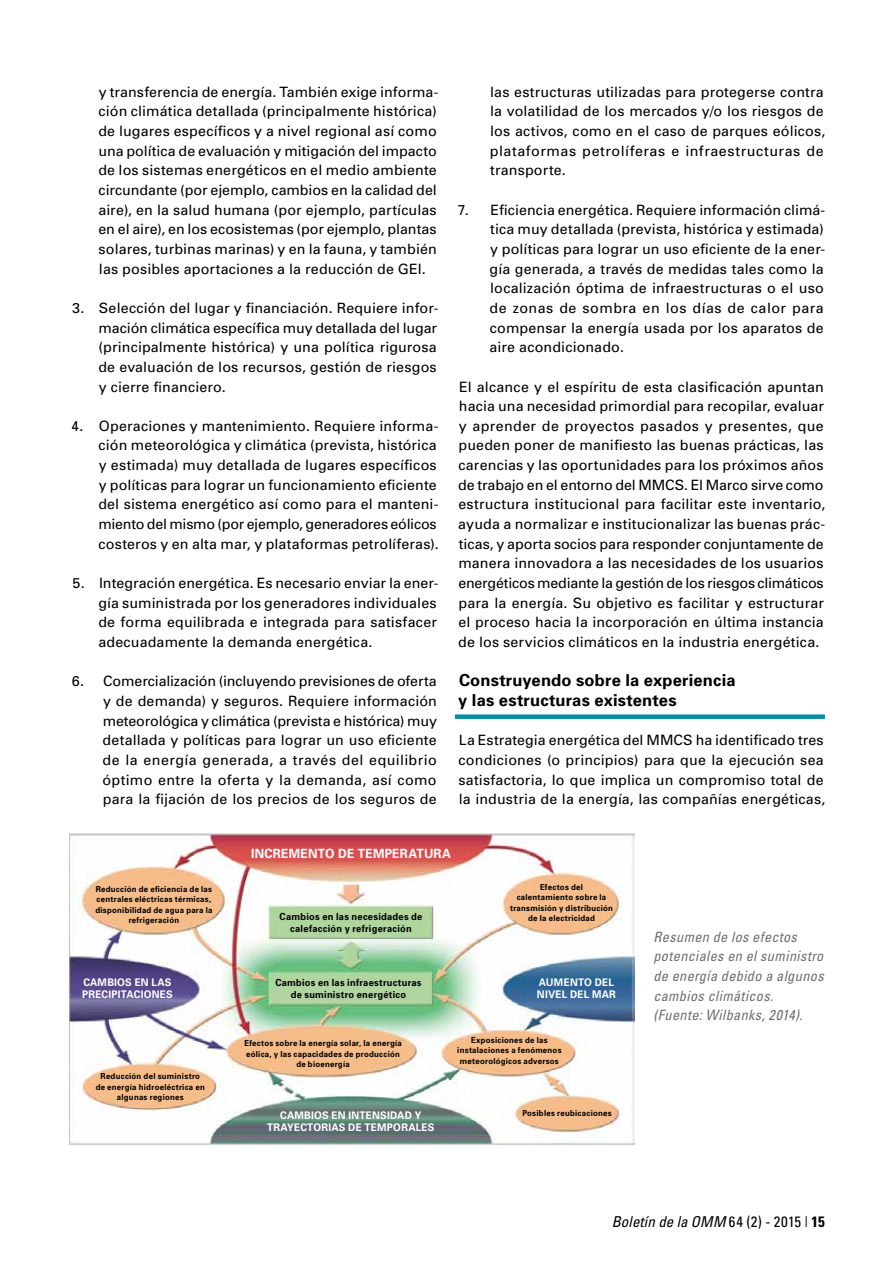
<style>
.page{position:relative;width:893px;height:1263px;background:#fff}
.page>*{position:absolute;margin:0;border:0;box-sizing:border-box;transform-origin:0 0}
.t1{font:700 16.5px/19.6px "Univers";letter-spacing:.01em;color:#000}
.t2{font:italic condensed 15px "Univers";letter-spacing:.01em;color:#000}
.t3{font:14.25px/19.6px "Univers";letter-spacing:.01em;color:#000}
.t4{font:italic condensed 14.25px/19.6px "Univers";letter-spacing:.025em;color:#6d6e71}
.t5{font:700 12.75px "Univers";color:#fff;scale:.95 1}
.t6{font:700 10.5px/12px "Univers";letter-spacing:.025em;color:#fff;scale:.95 1}
.t7{font:700 9.75px/12px "Univers";letter-spacing:.03em;color:#000;text-align:center;scale:.95 1}
.t8{font:700 8.25px/10.5px "Univers";letter-spacing:.03em;color:#000;text-align:center;scale:.95 1}
.s1{font-style:normal}
.s2{font-weight:700;font-style:normal}
</style>
<div class="page">
<div style="left:455px;top:714px;width:370px;height:5px;background:#008ea4"></div>
<img style="left:69px;top:834px;width:565px;height:311px">
<p class="t3" style="left:98px;top:82px;width:342px">y transferencia de energía. También exige informa&shy;ción climática detallada (principalmente histórica) de lugares específicos y a nivel regional así como una política de evaluación y mitigación del impacto de los sistemas energéticos en el medio ambiente circundante (por ejemplo, cambios en la calidad del aire), en la salud humana (por ejemplo, partículas en el aire), en los ecosistemas (por ejemplo, plantas solares, turbinas marinas) y en la fauna, y también las posibles aportaciones a la reducción de GEI.</p>
<p class="t3" style="left:98px;top:298px;width:342px;text-align:justify;text-indent:-26px">3. Selección del lugar y financiación. Requiere infor&shy;mación climática específica muy detallada del lugar (principalmente histórica) y una política rigurosa de evaluación de los recursos, gestión de riesgos y cierre financiero.</p>
<p class="t3" style="left:98px;top:416px;width:342px;text-indent:-27px">4. Operaciones y mantenimiento. Requiere informa&shy;ción meteorológica y climática (prevista, histórica y estimada) muy detallada de lugares específicos y políticas para lograr un funcionamiento eficiente del sistema energético así como para el manteni&shy;miento del mismo (por ejemplo, generadores eólicos costeros y en alta mar, y plataformas petrolíferas).</p>
<p class="t3" style="left:98px;top:573px;width:342px;text-indent:-26px">5. Integración energética. Es necesario enviar la ener&shy;gía suministrada por los generadores individuales de forma equilibrada e integrada para satisfacer adecuadamente la demanda energética.</p>
<p class="t3" style="left:103px;top:671px;width:336px;text-align:justify;text-indent:-31px">6. Comercialización (incluyendo previsiones de oferta y de demanda) y seguros. Requiere información meteorológica y climática (prevista e histórica) muy detallada y políticas para lograr un uso eficiente de la energía generada, a través del equilibrio óptimo entre la oferta y la demanda, así como para la fijación de los precios de los seguros de</p>
<p class="t3" style="left:490px;top:82px;width:337px">las estructuras utilizadas para protegerse contra la volatilidad de los mercados y/o los riesgos de los activos, como en el caso de parques eólicos, plataformas petrolíferas e infraestructuras de transporte.</p>
<p class="t3" style="left:490px;top:199px;width:337px;text-align:justify;text-indent:-32px">7. Eficiencia energética. Requiere información climá&shy;tica muy detallada (prevista, histórica y estimada) y políticas para lograr un uso eficiente de la ener&shy;gía generada, a través de medidas tales como la localización óptima de infraestructuras o el uso de zonas de sombra en los días de calor para compensar la energía usada por los aparatos de aire acondicionado.</p>
<p class="t3" style="left:458px;top:376px;width:369px">El alcance y el espíritu de esta clasificación apuntan hacia una necesidad primordial para recopilar, evaluar y aprender de proyectos pasados y presentes, que pueden poner de manifiesto las buenas prácticas, las carencias y las oportunidades para los próximos años de trabajo en el entorno del MMCS. El Marco sirve como estructura institucional para facilitar este inventario, ayuda a normalizar e institucionalizar las buenas prác&shy;ticas, y aporta socios para responder conjuntamente de manera innovadora a las necesidades de los usuarios energéticos mediante la gestión de los riesgos climáticos para la energía. Su objetivo es facilitar y estructurar el proceso hacia la incorporación en última instancia de los servicios climáticos en la industria energética.</p>
<p class="t1" style="left:458px;top:670px;width:279px">Construyendo sobre la experiencia y las estructuras existentes</p>
<p class="t3" style="left:458px;top:730px;width:368px">La Estrategia energética del MMCS ha identificado tres condiciones (o principios) para que la ejecución sea satisfactoria, lo que implica un compromiso total de la industria de la energía, las compañías energéticas,</p>
<p class="t5" style="left:251px;top:845px;width:10px">incremento</p>
<p class="t5" style="left:338px;top:845px;width:31px">de temperatura</p>
<p class="t8" style="left:95px;top:883px;width:125px">Reducción de eficiencia de las centrales eléctricas térmicas, disponibilidad de agua para la refrigeración</p>
<p class="t8" style="left:510px;top:881px;width:110px">Efectos del<br>calentamiento sobre la transmisión y distribución</p>
<p class="t7" style="left:280px;top:910px;width:152px">Cambios en las necesidades de</p>
<p class="t8" style="left:528px;top:913px;width:72px">de la electricidad</p>
<p class="t7" style="left:290px;top:922px;width:129px">calefacción y refrigeración</p>
<p class="t6" style="left:82px;top:976px;width:97px">CAMBIOS EN LAS<br>PRECIPITACIONES</p>
<p class="t8" style="left:96px;top:1071px;width:116px">Reducción del suministro de energía hidroeléctrica en algunas regiones</p>
<p class="t7" style="left:275px;top:976px;width:155px">Cambios en las infraestructuras de suministro energético</p>
<p class="t6" style="left:537px;top:976px;width:85px">AUMENTO DEL<br>NIVEL DEL MAR</p>
<p class="t8" style="left:244px;top:1037px;width:167px">Efectos sobre la energía solar, la energía eólica, y las capacidades de producción de bioenergía</p>
<p class="t6" style="left:267px;top:1109px;width:178px;text-align:center">CAMBIOS EN INTENSIDAD Y<br>TRAYECTORIAS DE TEMPORALES</p>
<p class="t8" style="left:457px;top:1034px;width:111px">Exposiciones de las instalaciones a fenómenos meteorológicos adversos</p>
<p class="t8" style="left:522px;top:1107px;width:96px">Posibles reubicaciones</p>
<p class="t4" style="left:653px;top:926px;width:172px">Resumen de los efectos potenciales en el suministro de energía debido a algunos cambios climáticos. (Fuente: Wilbanks, 2014).</p>
<p class="t2" style="left:612px;top:1212px;width:215px">Boletín de la OMM <span class="s1">64 (2) - 2015 |</span> <span class="s2">15</span></p>
</div>
